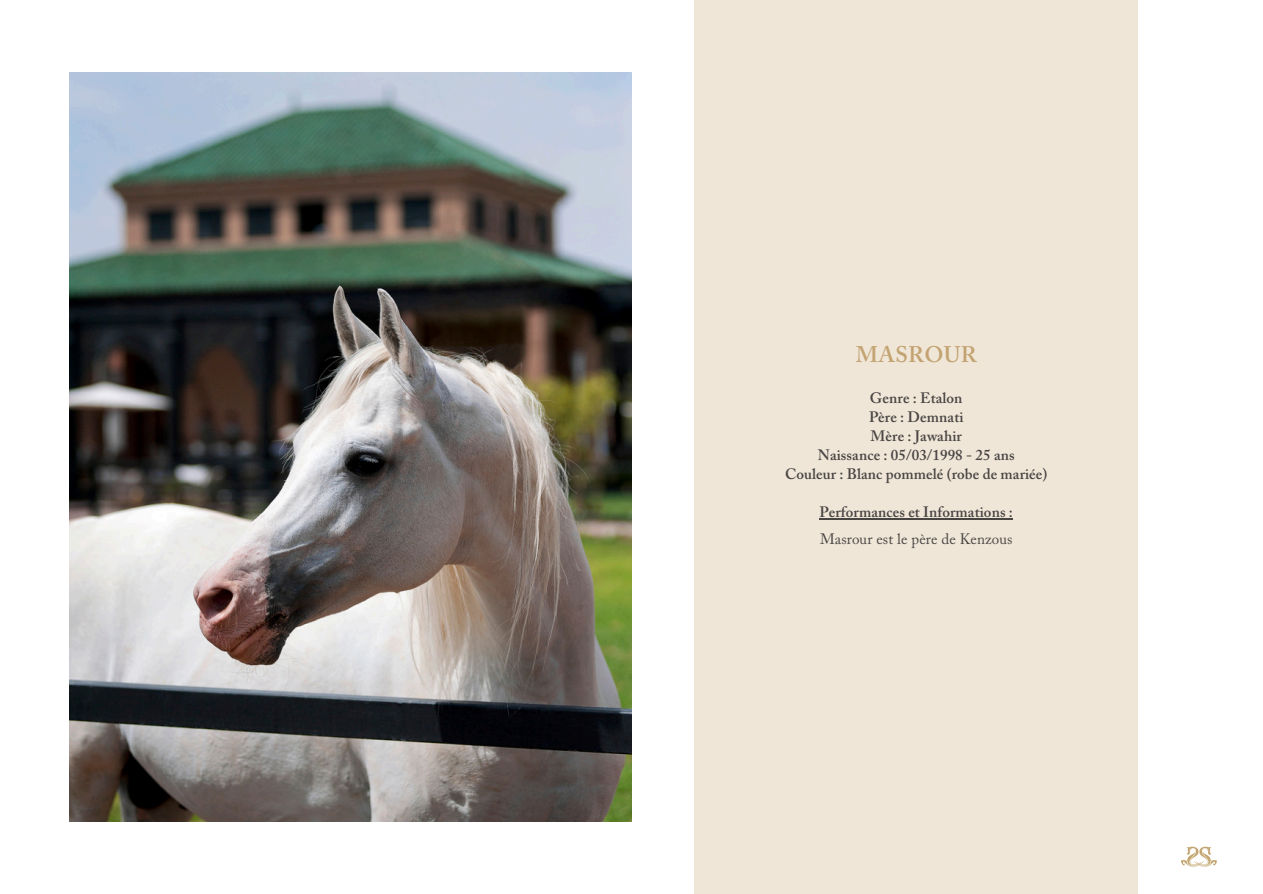
<style>
.page{position:relative;width:1263px;height:894px;background:#fff}
.page>*{position:absolute;margin:0;border:0;box-sizing:border-box;transform-origin:0 0}
.t1{font:600 22.5px "Adobe Caslon Pro";letter-spacing:.015em;color:#c3a371}
.t2{font:600 15px/19.2px "Adobe Caslon Pro";letter-spacing:.005em;color:#494543;text-align:center}
.t3{font:15px "Adobe Caslon Pro";letter-spacing:.005em;color:#494543}
</style>
<div class="page">
<img style="left:70px;top:73px;width:561px;height:748px">
<div style="left:694px;top:0;width:444px;height:893px;background:#efe6d8"></div>
<img style="left:1181px;top:846px;width:36px;height:21px">
<hr style="left:819px;top:518px;width:194px;height:1px;background:#494543">
<h1 class="t1" style="left:856px;top:345px;width:123px">MASROUR</h1>
<p class="t2" style="left:785px;top:389px;width:264px">Genre : Etalon<br>Père : Demnati<br>Mère : Jawahir<br>Naissance : 05/03/1998 - 25 ans<br>Couleur : Blanc pommelé (robe de mariée)</p>
<p class="t2" style="left:819px;top:504px;width:195px">Performances et Informations :</p>
<p class="t3" style="left:820px;top:533px;width:194px">Masrour est le père de Kenzous</p>
</div>
